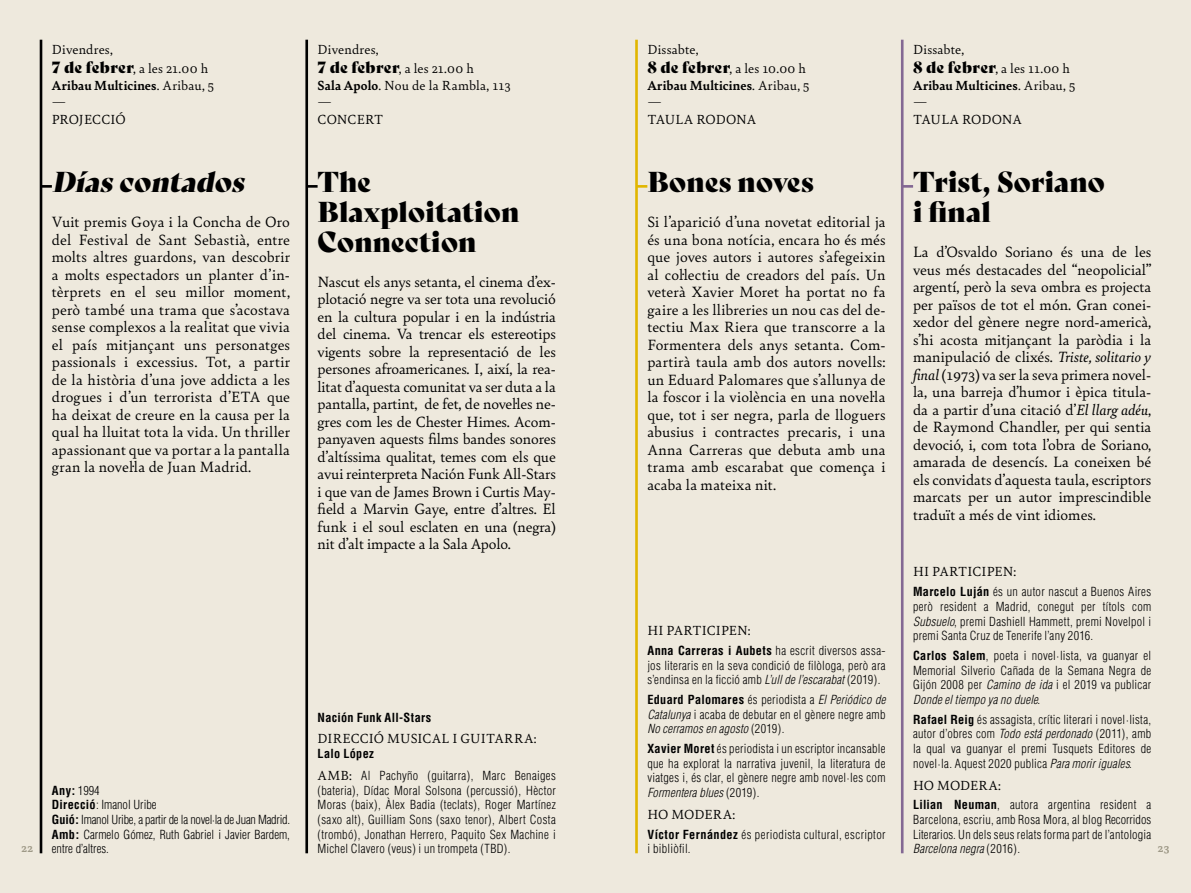
<style>
.page{position:relative;width:1191px;height:893px;background:#eee9dd}
.page>*{position:absolute;margin:0;border:0;box-sizing:border-box;transform-origin:0 0}
.t1{font:28px/29.8px "Bely Display";color:#000}
.t2{font:italic 28px "Bely Display";color:#000}
.t3{font:15.75px/17.5px "Bely";color:#000;text-align:justify}
.t4{font:14px/16.8px "Bely";letter-spacing:.01em;color:#000}
.t5{font:300 condensed 12.25px/14.7px "Helvetica";letter-spacing:.025em;color:#000;text-align:justify}
.t6{font:300 condensed 12.25px/14.7px "Helvetica";color:#000}
.t7{font:700 condensed 12.25px "Helvetica";letter-spacing:.025em;color:#000}
.t8{font:700 12.25px "Bely";color:#9e9987}
.s1{font-family:"Bely Display";font-size:15.75px}
.s2{font-weight:700}
.s3{font-style:italic}
.s4{font-family:"Bely";font-weight:400;font-stretch:normal;font-size:14px}
</style>
<div class="page">
<hr style="left:40px;top:40px;width:2px;height:813px;background:#000">
<hr style="left:635px;top:40px;width:3px;height:813px;background:#e1b600">
<hr style="left:305px;top:40px;width:3px;height:813px;background:#000">
<hr style="left:901px;top:40px;width:2px;height:813px;background:#836893">
<svg style="left:903px;top:185px;width:10px;height:3px"></svg>
<svg style="left:42px;top:185px;width:10px;height:3px"></svg>
<svg style="left:637px;top:185px;width:10px;height:3px"></svg>
<svg style="left:308px;top:185px;width:9px;height:3px"></svg>
<p class="t4" style="left:52px;top:39px;width:158px;line-height:18.9px">Divendres,<br><span class="s1">7 de febrer</span>, a les 21.00 h</p>
<p class="t4" style="left:52px;top:76px;width:163px"><span class="s2">Aribau Multicines</span>. Aribau, 5 —<br>PROJECCIÓ</p>
<h1 class="t2" style="left:52px;top:160px;width:200px">Díascontados</h1>
<p class="t3" style="left:52px;top:213px;width:240px">Vuit premis Goya i la Concha de Oro del Festival de Sant Sebastià, entre molts altres guardons, van descobrir a molts espectadors un planter d’in&shy;tèrprets en el seu millor moment, però també una trama que s’acostava sense complexos a la realitat que vivia el país mitjançant uns personatges passionals i excessius. Tot, a partir de la història d’una jove addicta a les drogues i d’un terrorista d’ETA que ha deixat de creure en la causa per la qual ha lluitat tota la vida. Un thriller apassionant que va portar a la pantalla gran la novel·la de Juan Madrid.</p>
<p class="t4" style="left:317px;top:39px;width:158px;line-height:18.9px">Divendres,<br><span class="s1">7 de febrer</span>, a les 21.00 h</p>
<p class="t4" style="left:317px;top:76px;width:194px"><span class="s2">Sala Apolo</span>. Nou de la Rambla, 113 —<br>CONCERT</p>
<h1 class="t1" style="left:317px;top:165px;width:203px">The<br>Blaxploitation<br>Connection</h1>
<p class="t3" style="left:317px;top:272px;width:240px">Nascut els anys setanta, el cinema d’ex&shy;plotació negre va ser tota una revolució en la cultura popular i en la indústria del cinema. Va trencar els estereotips vigents sobre la representació de les persones afroamericanes. I, així, la rea&shy;litat d’aquesta comunitat va ser duta a la pantalla, partint, de fet, de novel·les ne&shy;gres com les de Chester Himes. Acom&shy;panyaven aquests films bandes sonores d’altíssima qualitat, temes com els que avui reinterpreta Nación Funk All-Stars i que van de James Brown i Curtis May&shy;field a Marvin Gaye, entre d’altres. El funk i el soul esclaten en una (negra) nit d’alt impacte a la Sala Apolo.</p>
<p class="t4" style="left:647px;top:39px;width:160px;line-height:18.9px">Dissabte,<br><span class="s1">8 de febrer</span>, a les 10.00 h</p>
<p class="t4" style="left:647px;top:76px;width:163px"><span class="s2">Aribau Multicines</span>. Aribau, 5 —<br>TAULA RODONA</p>
<h1 class="t1" style="left:647px;top:165px;width:168px">Bones noves</h1>
<p class="t3" style="left:647px;top:213px;width:240px">Si l’aparició d’una novetat editorial ja és una bona notícia, encara ho és més que joves autors i autores s’afegeixin al col·lectiu de creadors del país. Un veterà Xavier Moret ha portat no fa gaire a les llibreries un nou cas del de&shy;tectiu Max Riera que transcorre a la Formentera dels anys setanta. Com&shy;partirà taula amb dos autors novells: un Eduard Palomares que s’allunya de la foscor i la violència en una novel·la que, tot i ser negra, parla de lloguers abusius i contractes precaris, i una Anna Carreras que debuta amb una trama amb escarabat que comença i acaba la mateixa nit.</p>
<p class="t4" style="left:913px;top:39px;width:158px;line-height:18.9px">Dissabte,<br><span class="s1">8 de febrer</span>, a les 11.00 h</p>
<p class="t4" style="left:913px;top:76px;width:163px"><span class="s2">Aribau Multicines</span>. Aribau, 5 —<br>TAULA RODONA</p>
<h1 class="t1" style="left:913px;top:165px;width:194px">Trist, Soriano i final</h1>
<p class="t3" style="left:913px;top:242px;width:240px">La d’Osvaldo Soriano és una de les veus més destacades del “neopolicial” argentí, però la seva ombra es projecta per països de tot el món. Gran conei&shy;xedor del gènere negre nord-americà, s’hi acosta mitjançant la paròdia i la manipulació de clixés. <span class="s3">Triste, solitario y final</span> (1973) va ser la seva primera novel· la, una barreja d’humor i èpica titula&shy;da a partir d’una citació d’<span class="s3">El llarg adéu</span>, de Raymond Chandler, per qui sentia devoció, i, com tota l’obra de Soriano, amarada de desencís. La coneixen bé els convidats d’aquesta taula, escriptors marcats per un autor imprescindible traduït a més de vint idiomes.</p>
<p class="t4" style="left:913px;top:563px;width:105px">HI PARTICIPEN:</p>
<p class="t5" style="left:913px;top:584px;width:240px"><span class="s2">Marcelo Luján</span> és un autor nascut a Buenos Aires però resident a Madrid, conegut per títols com <span class="s3">Subsuelo</span>, premi Dashiell Hammett, premi Novelpol i premi Santa Cruz de Tenerife l’any 2016.</p>
<p class="t5" style="left:913px;top:648px;width:240px"><span class="s2">Carlos Salem</span>, poeta i novel·lista, va guanyar el Memorial Silverio Cañada de la Semana Negra de Gijón 2008 per <span class="s3">Camino de ida</span> i el 2019 va publicar <span class="s3">Donde el tiempo ya no duele</span>.</p>
<p class="t5" style="left:913px;top:712px;width:240px"><span class="s2">Rafael Reig</span> és assagista, crític literari i novel·lista, autor d’obres com <span class="s3">Todo está perdonado</span> (2011), amb la qual va guanyar el premi Tusquets Editores de novel·la. Aquest 2020 publica <span class="s3">Para morir iguales</span>.</p>
<p class="t4" style="left:913px;top:776px;width:89px">HO MODERA:</p>
<p class="t5" style="left:913px;top:797px;width:240px"><span class="s2">Lilian Neuman</span>, autora argentina resident a Barcelona, escriu, amb Rosa Mora, al blog Recorridos Literarios. Un dels seus relats forma part de l’antologia <span class="s3">Barcelona negra</span> (2016).</p>
<p class="t4" style="left:647px;top:621px;width:105px">HI PARTICIPEN:</p>
<p class="t5" style="left:647px;top:643px;width:240px"><span class="s2">Anna Carreras i Aubets</span> ha escrit diversos assa&shy;jos literaris en la seva condició de filòloga, però ara s’endinsa en la ficció amb <span class="s3">L’ull de l’escarabat</span> (2019).</p>
<p class="t5" style="left:647px;top:692px;width:240px"><span class="s2">Eduard Palomares</span> és periodista a <span class="s3">El Periódico de Catalunya</span> i acaba de debutar en el gènere negre amb <span class="s3">No cerramos en agosto</span> (2019).</p>
<p class="t5" style="left:647px;top:741px;width:240px"><span class="s2">Xavier Moret</span> és periodista i un escriptor incansable que ha explorat la narrativa juvenil, la literatura de viatges i, és clar, el gènere negre amb novel·les com <span class="s3">Formentera blues</span> (2019).</p>
<p class="t4" style="left:647px;top:805px;width:89px">HO MODERA:</p>
<p class="t5" style="left:647px;top:827px;width:240px"><span class="s2">Víctor Fernández</span> és periodista cultural, escriptor i bibliòfil.</p>
<p class="t7" style="left:317px;top:709px;width:115px">Nación Funk All-Stars</p>
<p class="t4" style="left:317px;top:729px;width:221px">DIRECCIÓ MUSICAL I GUITARRA:</p>
<p class="t5" style="left:317px;top:743px;width:240px;line-height:21.7px"><span class="s2">Lalo López<br></span><span class="s4">AMB:</span> Al Pachyño (guitarra), Marc Benaiges</p>
<p class="t5" style="left:317px;top:783px;width:240px">(bateria), Dídac Moral Solsona (percussió), Hèctor Moras (baix), Àlex Badia (teclats), Roger Martínez (saxo alt), Guilliam Sons (saxo tenor), Albert Costa (trombó), Jonathan Herrero, Paquito Sex Machine i Michel Clavero (veus) i un trompeta (TBD).</p>
<p class="t6" style="left:52px;top:783px;width:240px"><span class="s2">Any:</span> 1994<br><span class="s2">Direcció</span>: Imanol Uribe<br><span class="s2">Guió:</span> Imanol Uribe, a partir de la novel·la de Juan Madrid.<br><span class="s2">Amb:</span> Carmelo Gómez, Ruth Gabriel i Javier Bardem, entre d’altres.</p>
<p class="t8" style="left:22px;top:839px;width:13px">22</p>
<p class="t8" style="left:1157px;top:839px;width:13px">23</p>
</div>
